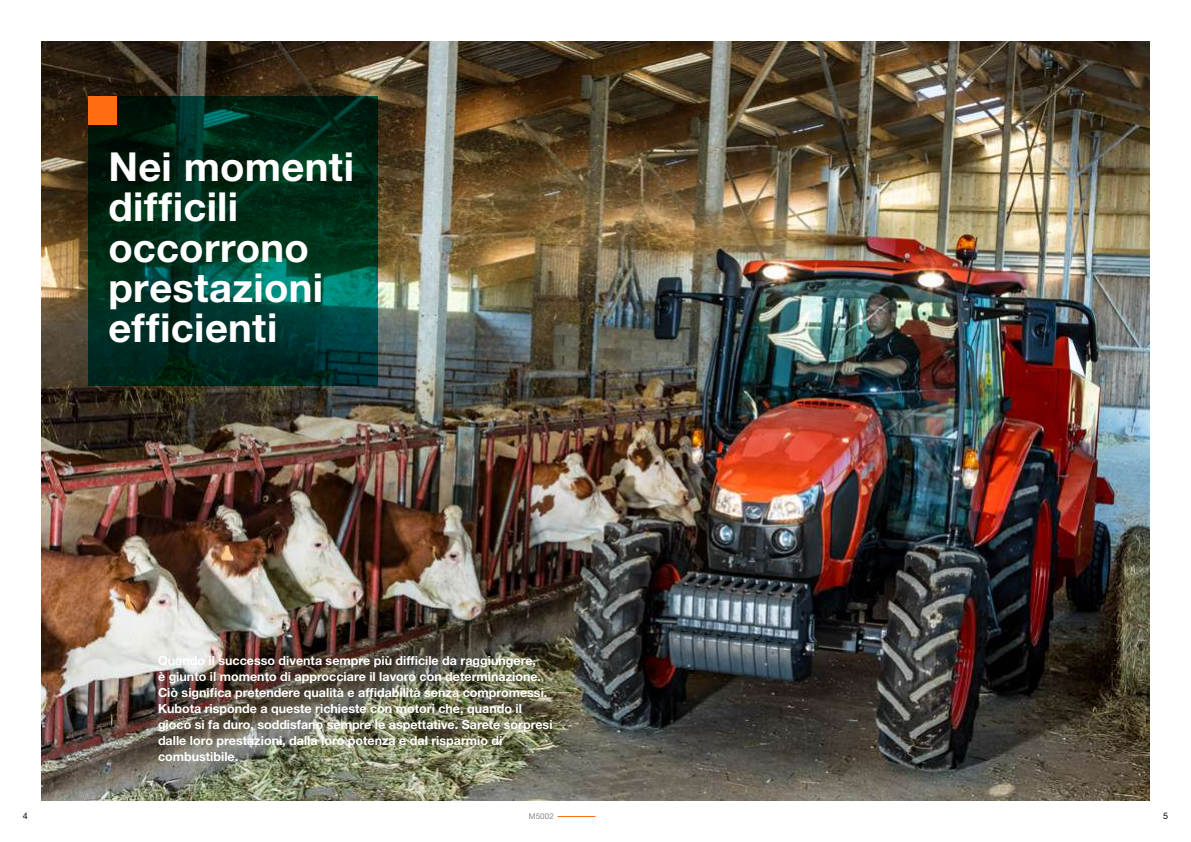
<style>
.page{position:relative;width:1191px;height:842px;background:#fff}
.page>*{position:absolute;margin:0;border:0;box-sizing:border-box;transform-origin:0 0}
.t1{font:700 40px/40px "Helvetica Neue LT Std";letter-spacing:.01em;color:#fff}
.t2{font:700 12.5px/16px "Helvetica Neue LT Std";color:#fff}
.t3{font:9px "Helvetica Neue LT Std";color:#000}
.t4{font:8px "Helvetica Neue LT Std";letter-spacing:.01em;color:#878786}
</style>
<div class="page">
<hr style="left:557px;top:816px;width:38px;height:1px;background:#ff6c11">
<img style="left:42px;top:42px;width:1107px;height:758px">
<svg style="left:88px;top:96px;width:290px;height:290px;background:#003123"></svg>
<div style="left:88px;top:96px;width:29px;height:29px;background:#ff6c11"></div>
<h1 class="t1" style="left:108px;top:146px;width:247px">Nei momenti difficili occorrono prestazioni efficienti</h1>
<p class="t2" style="left:158px;top:652px;width:396px">Quando il successo diventa sempre più difficile da raggiungere,<br>è giunto il momento di approcciare il lavoro con determinazione.<br>Ciò significa pretendere qualità e affidabilità senza compromessi.<br>Kubota risponde a queste richieste con motori che, quando il gioco si fa duro, soddisfano sempre le aspettative. Sarete sorpresi dalle loro prestazioni, dalla loro potenza e dal risparmio di combustibile.</p>
<p class="t3" style="left:23px;top:811px;width:7px">4</p>
<p class="t4" style="left:529px;top:812px;width:27px">M5002</p>
<p class="t3" style="left:1163px;top:811px;width:7px">5</p>
</div>
